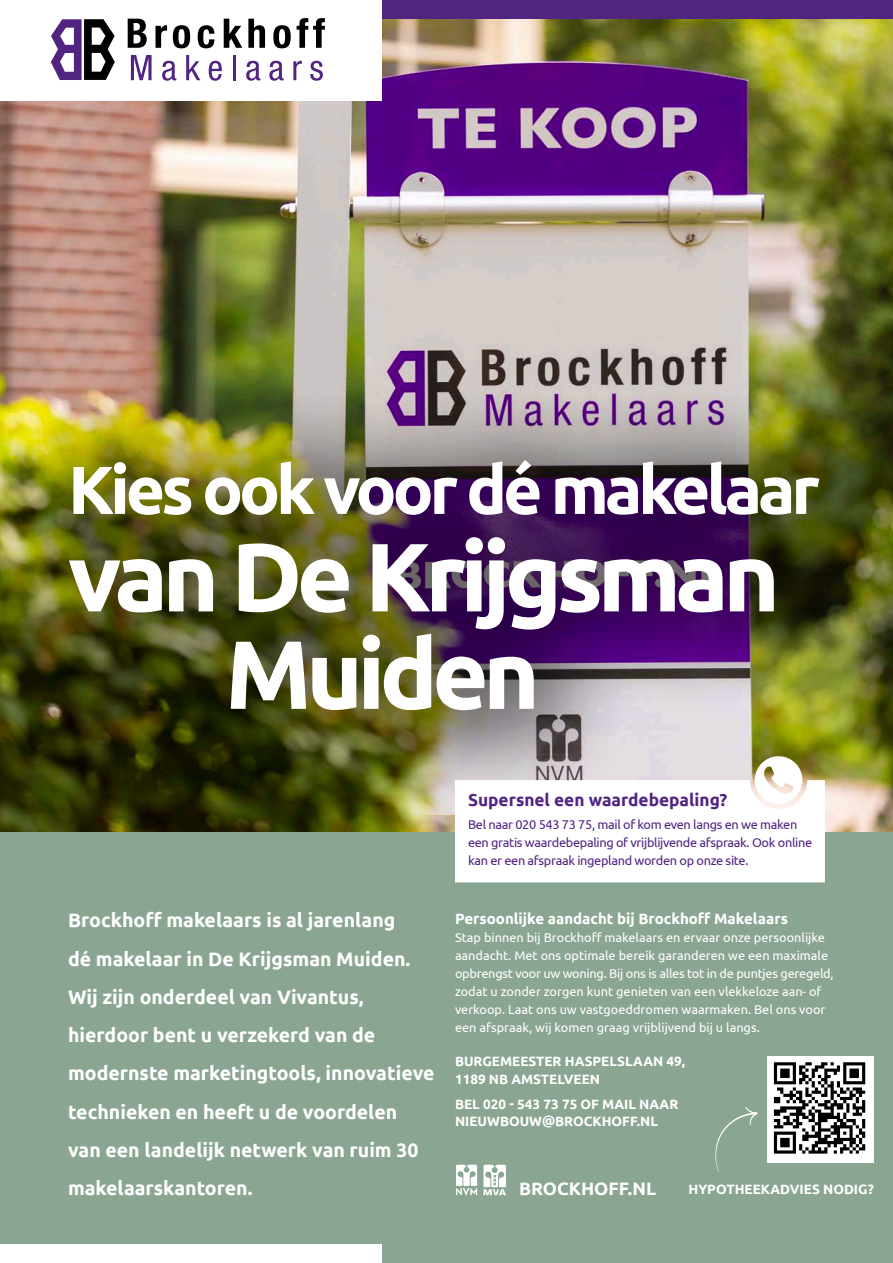
<style>
.page{position:relative;width:893px;height:1263px;background:#fff}
.page>*{position:absolute;margin:0;border:0;box-sizing:border-box;transform-origin:0 0}
.t1{font:700 96.9px/97.5px "Ubuntu";letter-spacing:-.06em;color:#fff}
.t2{font:700 67.65px "Ubuntu";letter-spacing:-.06em;color:#fff}
.t3{font:700 19.5px/38.2px "Ubuntu";color:#fff}
.t4{font:700 18px "Ubuntu";color:#fff}
.t5{font:700 17.25px "Ubuntu";color:#512482}
.t6{font:700 15px "Ubuntu";color:#fff}
.t7{font:700 13.5px/18px "Ubuntu";color:#fff}
.t8{font:12.75px/18px "Ubuntu";color:#fff}
.t9{font:12.75px/18px "Ubuntu";letter-spacing:-.025em;color:#512482}
</style>
<div class="page">
<div style="left:0;top:831px;width:893px;height:432px;background:#8ba593"></div>
<img style="left:0;top:18px;width:893px;height:813px">
<div style="left:0;top:376px;width:893px;height:427px;background:#000;opacity:.75"></div>
<div style="left:276px;top:0;width:617px;height:18px;background:#512482"></div>
<div style="left:0;top:0;width:382px;height:100px;background:#fff"></div>
<div style="left:0;top:1245px;width:382px;height:18px;background:#fff"></div>
<svg style="left:456px;top:1165px;width:21px;height:30px"></svg>
<svg style="left:455px;top:756px;width:370px;height:126px"></svg>
<svg style="left:51px;top:19px;width:64px;height:61px"></svg>
<svg style="left:131px;top:55px;width:21px;height:25px"></svg>
<svg style="left:162px;top:61px;width:14px;height:20px"></svg>
<svg style="left:186px;top:55px;width:14px;height:25px"></svg>
<svg style="left:209px;top:61px;width:13px;height:20px"></svg>
<hr style="left:233px;top:55px;width:3px;height:25px;background:#512482">
<svg style="left:246px;top:61px;width:14px;height:20px"></svg>
<svg style="left:269px;top:61px;width:15px;height:20px"></svg>
<svg style="left:293px;top:61px;width:9px;height:19px"></svg>
<svg style="left:310px;top:61px;width:13px;height:20px"></svg>
<svg style="left:128px;top:19px;width:19px;height:29px"></svg>
<svg style="left:156px;top:25px;width:11px;height:23px"></svg>
<svg style="left:173px;top:25px;width:17px;height:23px"></svg>
<svg style="left:198px;top:25px;width:16px;height:23px"></svg>
<svg style="left:224px;top:19px;width:18px;height:29px"></svg>
<svg style="left:248px;top:19px;width:17px;height:29px"></svg>
<svg style="left:273px;top:25px;width:18px;height:23px"></svg>
<svg style="left:297px;top:18px;width:28px;height:30px"></svg>
<div style="left:767px;top:1056px;width:107px;height:106px;background:#fff"></div>
<svg style="left:774px;top:1062px;width:91px;height:91px"></svg>
<svg style="left:715px;top:1106px;width:43px;height:66px"></svg>
<svg style="left:483px;top:1165px;width:23px;height:30px"></svg>
<h2 class="t2" style="left:68px;top:449px;width:753px">Kies ook voor dé makelaar</h2>
<h1 class="t1" style="left:225px;top:527px;width:557px;text-indent:-157px">van De Krijgsman<br>Muiden</h1>
<h3 class="t5" style="left:468px;top:789px;width:261px">Supersnel een waardebepaling?</h3>
<p class="t9" style="left:468px;top:815px;width:346px">Bel naar 020 543 73 75, mail of kom even langs en we maken een gratis waardebepaling of vrijblijvende afspraak. Ook online kan er een afspraak ingepland worden op onze site.</p>
<p class="t3" style="left:68px;top:901px;width:368px">Brockhoff makelaars is al jarenlang<br>dé makelaar in De Krijgsman Muiden.<br>Wij zijn onderdeel van Vivantus, hierdoor bent u verzekerd van de modernste marketingtools, innovatieve technieken en heeft u de voordelen van een landelijk netwerk van ruim 30 makelaarskantoren.</p>
<p class="t6" style="left:455px;top:909px;width:334px">Persoonlijke aandacht bij Brockhoff Makelaars</p>
<p class="t8" style="left:455px;top:928px;width:380px">Stap binnen bij Brockhoff makelaars en ervaar onze persoonlijke aandacht. Met ons optimale bereik garanderen we een maximale opbrengst voor uw woning. Bij ons is alles tot in de puntjes geregeld, zodat u zonder zorgen kunt genieten van een vlekkeloze aan- of verkoop. Laat ons uw vastgoeddromen waarmaken. Bel ons voor een afspraak, wij komen graag vrijblijvend bij u langs.</p>
<p class="t7" style="left:455px;top:1052px;width:232px">BURGEMEESTER HASPELSLAAN 49,<br>1189 NB AMSTELVEEN</p>
<p class="t7" style="left:455px;top:1096px;width:225px;line-height:16.2px">BEL 020 - 543 73 75 OF MAIL NAAR<br>NIEUWBOUW@BROCKHOFF.NL</p>
<h3 class="t4" style="left:519px;top:1178px;width:139px">BROCKHOFF.NL</h3>
<p class="t7" style="left:688px;top:1180px;width:187px">HYPOTHEEKADVIES NODIG?</p>
</div>
